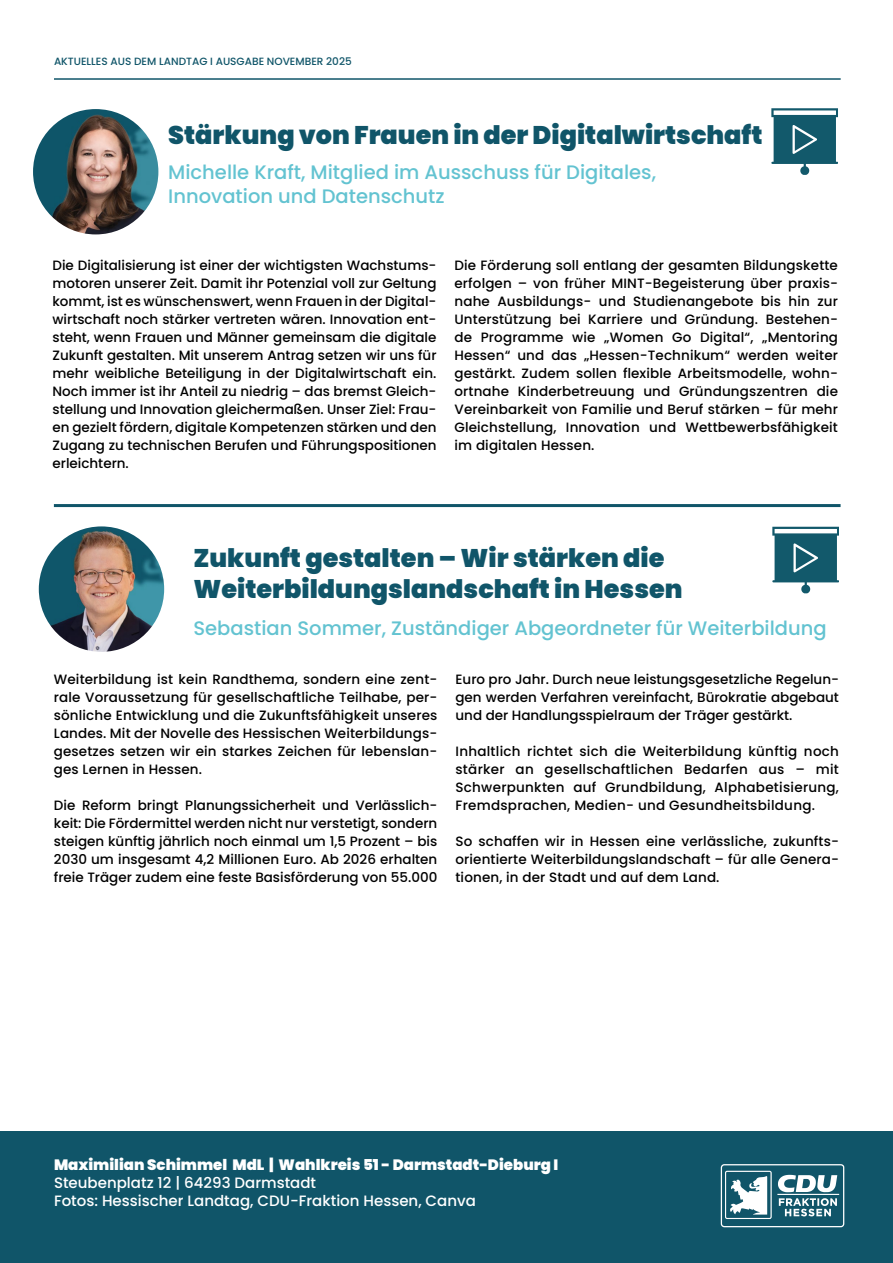
<style>
.page{position:relative;width:893px;height:1263px;background:#fff}
.page>*{position:absolute;margin:0;border:0;box-sizing:border-box;transform-origin:0 0}
.t1{font:900 25.5px/30.6px "Poppins";color:#105569}
.t2{font:500 19.5px/23.4px "Poppins";color:#63c3d1}
.t3{font:500 15px/18px "Poppins";color:#fff}
.t4{font:900 15px "Poppins";color:#fff}
.t5{font:500 13.5px/18px "Poppins";letter-spacing:.01em;color:#000;text-align:justify}
.t6{font:500 10.5px "Poppins";color:#105569}
</style>
<div class="page">
<hr style="left:54px;top:78px;width:787px;height:2px;background:#105569">
<div style="left:0;top:1131px;width:893px;height:132px;background:#105569"></div>
<svg style="left:721px;top:1164px;width:123px;height:63px"></svg>
<img style="left:33px;top:109px;width:125px;height:125px;border-radius:63px">
<svg style="left:771px;top:108px;width:67px;height:67px"></svg>
<hr style="left:54px;top:504px;width:787px;height:3px;background:#105569">
<img style="left:39px;top:526px;width:125px;height:126px;border-radius:63px">
<svg style="left:772px;top:527px;width:67px;height:66px"></svg>
<p class="t6" style="left:54px;top:55px;width:299px">AKTUELLES AUS DEM LANDTAG I AUSGABE NOVEMBER 2025</p>
<h1 class="t1" style="left:168px;top:120px;width:596px">Stärkung von Frauen in der Digitalwirtschaft</h1>
<h2 class="t2" style="left:168px;top:161px;width:489px">Michelle Kraft, Mitglied im Ausschuss für Digitales,<br>Innovation und Datenschutz</h2>
<p class="t5" style="left:52px;top:256px;width:386px">Die Digitalisierung ist einer der wichtigsten Wachstums&shy;motoren unserer Zeit. Damit ihr Potenzial voll zur Geltung kommt, ist es wünschenswert, wenn Frauen in der Digital&shy;wirtschaft noch stärker vertreten wären. Innovation ent&shy;steht, wenn Frauen und Männer gemeinsam die digitale Zukunft gestalten. Mit unserem Antrag setzen wir uns für mehr weibliche Beteiligung in der Digitalwirtschaft ein.<br>Noch immer ist ihr Anteil zu niedrig – das bremst Gleich&shy;stellung und Innovation gleichermaßen. Unser Ziel: Frau&shy;en gezielt fördern, digitale Kompetenzen stärken und den Zugang zu technischen Berufen und Führungspositionen erleichtern.</p>
<p class="t5" style="left:454px;top:256px;width:385px">Die Förderung soll entlang der gesamten Bildungskette erfolgen – von früher MINT-Begeisterung über praxis&shy;nahe Ausbildungs- und Studienangebote bis hin zur Unterstützung bei Karriere und Gründung. Bestehen&shy;de Programme wie „Women Go Digital“, „Mentoring Hessen“ und das „Hessen-Technikum“ werden weiter gestärkt. Zudem sollen flexible Arbeitsmodelle, wohn&shy;ortnahe Kinderbetreuung und Gründungszentren die Vereinbarkeit von Familie und Beruf stärken – für mehr Gleichstellung, Innovation und Wettbewerbsfähigkeit im digitalen Hessen.</p>
<h1 class="t1" style="left:193px;top:543px;width:491px">Zukunft gestalten – Wir stärken die<br>Weiterbildungslandschaft in Hessen</h1>
<h2 class="t2" style="left:193px;top:617px;width:635px">Sebastian Sommer, Zuständiger Abgeordneter für Weiterbildung</h2>
<p class="t5" style="left:54px;top:670px;width:385px">Weiterbildung ist kein Randthema, sondern eine zent&shy;rale Voraussetzung für gesellschaftliche Teilhabe, per&shy;sönliche Entwicklung und die Zukunftsfähigkeit unseres Landes. Mit der Novelle des Hessischen Weiterbildungs&shy;gesetzes setzen wir ein starkes Zeichen für lebenslan&shy;ges Lernen in Hessen.</p>
<p class="t5" style="left:54px;top:796px;width:385px">Die Reform bringt Planungssicherheit und Verlässlich&shy;keit: Die Fördermittel werden nicht nur verstetigt, sondern steigen künftig jährlich noch einmal um 1,5 Prozent – bis 2030 um insgesamt 4,2 Millionen Euro. Ab 2026 erhalten freie Träger zudem eine feste Basisförderung von 55.000</p>
<p class="t5" style="left:455px;top:670px;width:385px">Euro pro Jahr. Durch neue leistungsgesetzliche Regelun&shy;gen werden Verfahren vereinfacht, Bürokratie abgebaut und der Handlungsspielraum der Träger gestärkt.</p>
<p class="t5" style="left:455px;top:742px;width:385px">Inhaltlich richtet sich die Weiterbildung künftig noch stärker an gesellschaftlichen Bedarfen aus – mit Schwerpunkten auf Grundbildung, Alphabetisierung, Fremdsprachen, Medien- und Gesundheitsbildung.</p>
<p class="t5" style="left:455px;top:832px;width:385px">So schaffen wir in Hessen eine verlässliche, zukunfts&shy;orientierte Weiterbildungslandschaft – für alle Genera&shy;tionen, in der Stadt und auf dem Land.</p>
<p class="t4" style="left:54px;top:1156px;width:506px">Maximilian Schimmel MdL | Wahlkreis 51 - Darmstadt-Dieburg I</p>
<p class="t3" style="left:54px;top:1174px;width:423px">Steubenplatz 12 | 64293 Darmstadt<br>Fotos: Hessischer Landtag, CDU-Fraktion Hessen, Canva</p>
</div>
